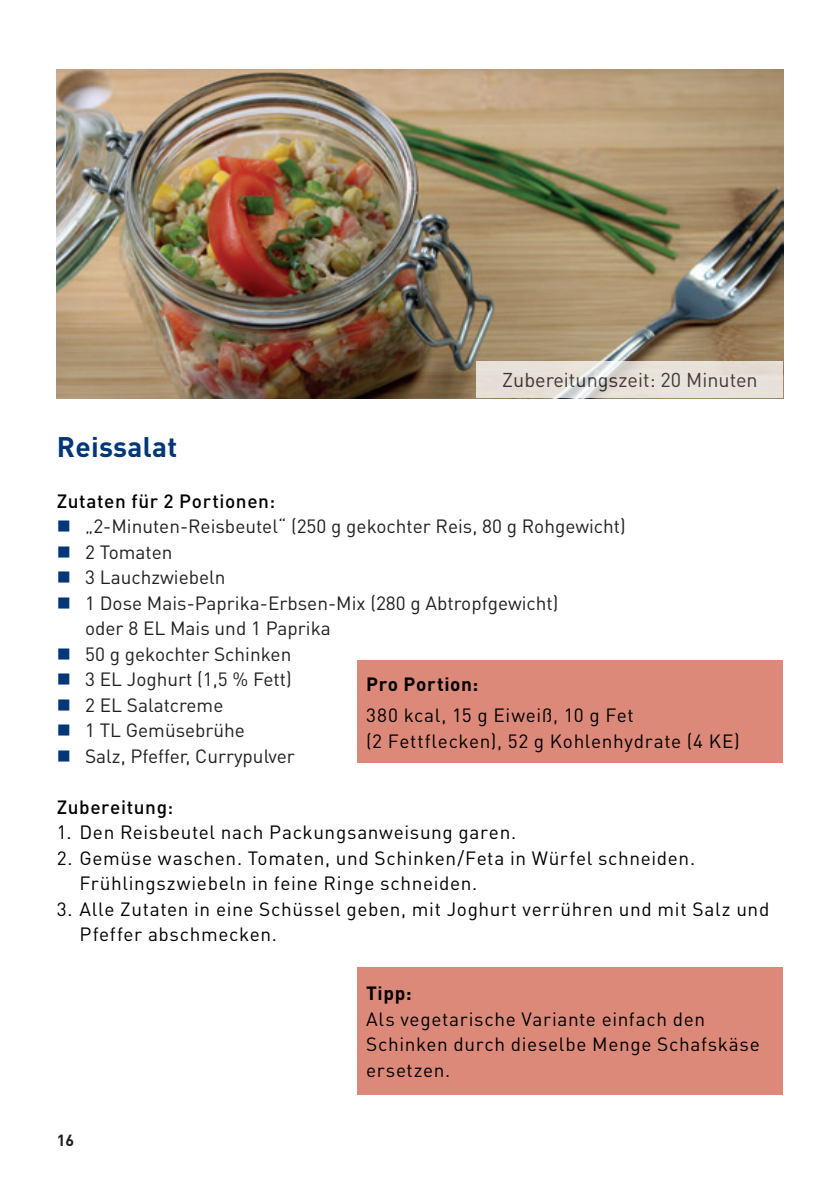
<style>
.page{position:relative;width:840px;height:1191px;background:#fff}
.page>*{position:absolute;margin:0;border:0;box-sizing:border-box;transform-origin:0 0}
._02_Subheadline{font:700 28px "DIN";letter-spacing:.01em;color:#013778}
.t1{font:19.8px "DIN Pro DR Vp";color:#231f20}
.Fliesstext_Bold{font:19px/25.6px "DIN";letter-spacing:.035em;color:#000}
.t2{font:19px/25.6px "DIN Pro DR Vp";color:#231f20}
.Fliesstext_Kästchen{font:19px/25.6px "DIN";letter-spacing:.035em;color:#000}
.Fliesstext_Rezepte{font:500 19px "DIN";letter-spacing:.03em;color:#000}
.Fliesstext_Kästchen-2{font:700 19px "DIN";letter-spacing:.035em;color:#000}
.Fliesstext_Bold-2{font:700 19px "DIN";color:#000}
.t3{font:700 16px "DIN";color:#231f20}
</style>
<div class="page">
<img style="left:57px;top:69px;width:725px;height:329px">
<svg style="left:476px;top:361px;width:306px;height:37px;background:#e5e0d8"></svg>
<div style="left:357px;top:967px;width:425px;height:127px;background:#dc897a"></div>
<div style="left:357px;top:660px;width:425px;height:103px;background:#dc897a"></div>
<p class="t1" style="left:502px;top:367px;width:257px">Zubereitungszeit: 20 Minuten</p>
<h1 class="_02_Subheadline" style="left:57px;top:428px;width:122px">Reissalat</h1>
<p class="Fliesstext_Rezepte" style="left:57px;top:488px;width:220px">Zutaten für 2 Portionen:</p>
<p class="t2" style="left:85px;top:513px;width:542px">„2-Minuten-Reisbeutel“ (250 g gekochter Reis, 80 g Rohgewicht)</p>
<p class="t2" style="left:85px;top:538px;width:89px">2 Tomaten</p>
<p class="t2" style="left:85px;top:564px;width:142px">3 Lauchzwiebeln</p>
<p class="t2" style="left:85px;top:589px;width:474px">1 Dose Mais-Paprika-Erbsen-Mix (280 g Abtropfgewicht) oder 8 EL Mais und 1 Paprika</p>
<p class="t2" style="left:85px;top:640px;width:208px">50 g gekochter Schinken</p>
<p class="t2" style="left:85px;top:666px;width:208px">3 EL Joghurt (1,5 % Fett)</p>
<p class="t2" style="left:85px;top:691px;width:140px">2 EL Salatcreme</p>
<p class="t2" style="left:85px;top:717px;width:161px">1 TL Gemüsebrühe</p>
<p class="t2" style="left:85px;top:742px;width:211px">Salz, Pfeffer, Currypulver</p>
<p class="Fliesstext_Rezepte" style="left:57px;top:794px;width:118px">Zubereitung:</p>
<p class="Fliesstext_Bold" style="left:57px;top:819px;width:460px">1. Den Reisbeutel nach Packungsanweisung garen.</p>
<p class="Fliesstext_Bold" style="left:79px;top:844px;width:617px;text-indent:-23px">2. Gemüse waschen. Tomaten, und Schinken/Feta in Würfel schneiden.<br>Frühlingszwiebeln in feine Ringe schneiden.</p>
<p class="Fliesstext_Bold" style="left:79px;top:895px;width:691px;text-indent:-23px">3. Alle Zutaten in eine Schüssel geben, mit Joghurt verrühren und mit Salz und<br>Pfeffer abschmecken.</p>
<p class="Fliesstext_Kästchen-2" style="left:366px;top:671px;width:114px">Pro Portion:</p>
<p class="Fliesstext_Kästchen" style="left:366px;top:702px;width:375px">380 kcal, 15 g Eiweiß, 10 g Fet<br>(2 Fettflecken), 52 g Kohlenhydrate (4 KE)</p>
<p class="t3" style="left:57px;top:1129px;width:19px">16</p>
<p class="Fliesstext_Bold-2" style="left:366px;top:980px;width:47px">Tipp:</p>
<p class="Fliesstext_Bold" style="left:366px;top:1005px;width:395px">Als vegetarische Variante einfach den<br>Schinken durch dieselbe Menge Schafskäse ersetzen.</p>
</div>
